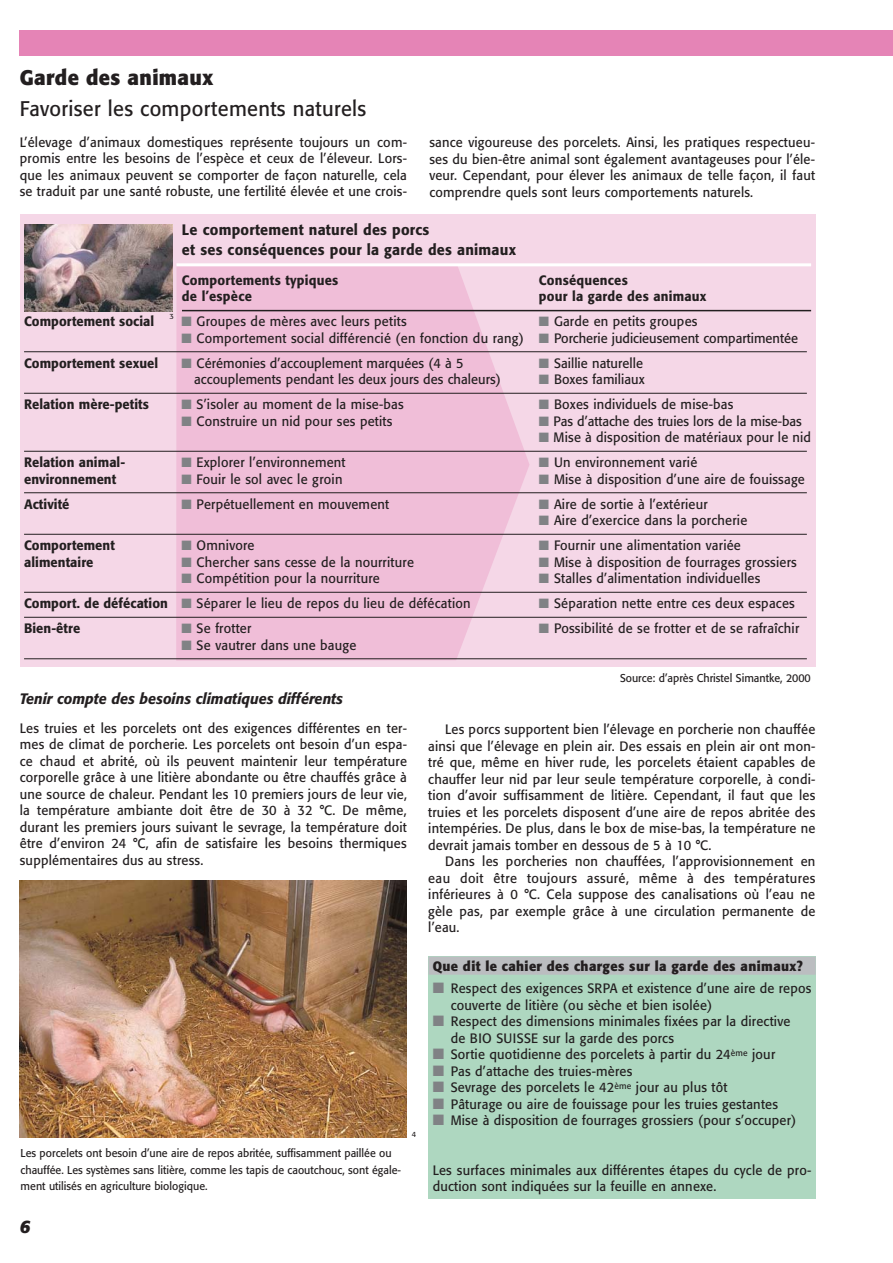
<style>
.page{position:relative;width:893px;height:1263px;background:#fff}
.page>*{position:absolute;margin:0;border:0;box-sizing:border-box;transform-origin:0 0}
.t1{font:21px "Formata";letter-spacing:.015em;color:#231f20;scale:.95 1}
.t2{font:700 21px "Formata";letter-spacing:.015em;color:#231f20;scale:.95 1}
.t3{font:italic 700 18px "Formata";color:#231f20}
.t4{font:500 15px/19.5px "Formata";letter-spacing:.015em;color:#231f20;scale:.95 1}
.t5{font:italic 500 15px "Formata";color:#231f20;scale:.95 1}
.t6{font:13.5px/16.5px "Formata";letter-spacing:.015em;color:#231f20;text-align:justify;scale:.95 1}
.t7{font:500 13.5px "Formata";letter-spacing:.005em;color:#231f20;scale:.95 1}
.t8{font:700 13.5px "Formata";letter-spacing:.03em;color:#231f20;scale:.95 1}
.t9{font:11.25px/16.5px "Formata";color:#231f20;scale:.95 1}
.t10{font:7.5px "Formata";color:#231f20}
.s1{color:#808285}
.s2{font-weight:500}
</style>
<div class="page">
<div style="left:20px;top:214px;width:795px;height:453px;background:#f5d7e7"></div>
<svg style="left:176px;top:266px;width:353px;height:395px;background:#efbfd8"></svg>
<div style="left:20px;top:30px;width:872px;height:25px;background:#e584b6"></div>
<hr style="left:176px;top:263px;width:635px;height:3px;background:#fff">
<hr style="left:182px;top:310px;width:629px;height:1px;background:#231f20">
<hr style="left:24px;top:351px;width:782px;height:1px;background:#231f20">
<hr style="left:24px;top:393px;width:782px;height:1px;background:#231f20">
<hr style="left:24px;top:451px;width:782px;height:1px;background:#231f20">
<hr style="left:24px;top:492px;width:782px;height:1px;background:#231f20">
<hr style="left:24px;top:534px;width:782px;height:1px;background:#231f20">
<hr style="left:24px;top:592px;width:782px;height:1px;background:#231f20">
<hr style="left:24px;top:617px;width:782px;height:1px;background:#231f20">
<hr style="left:24px;top:658px;width:782px;height:1px;background:#231f20">
<div style="left:428px;top:957px;width:387px;height:242px;background:#aed7c0"></div>
<div style="left:428px;top:957px;width:387px;height:18px;background:#bbbdc0"></div>
<img style="left:20px;top:881px;width:387px;height:256px">
<img style="left:24px;top:225px;width:149px;height:86px">
<h1 class="t2" style="left:20px;top:68px;width:205px">Garde des animaux</h1>
<h1 class="t1" style="left:20px;top:100px;width:366px">Favoriser les comportements naturels</h1>
<p class="t6" style="left:20px;top:135px;width:409px">L’élevage d’animaux domestiques représente toujours un com&shy;promis entre les besoins de l’espèce et ceux de l’éleveur. Lors&shy;que les animaux peuvent se comporter de façon naturelle, cela se traduit par une santé robuste, une fertilité élevée et une crois-</p>
<p class="t6" style="left:429px;top:135px;width:407px">sance vigoureuse des porcelets. Ainsi, les pratiques respectueu&shy;ses du bien-être animal sont également avantageuses pour l’éle&shy;veur. Cependant, pour élever les animaux de telle façon, il faut comprendre quels sont leurs comportements naturels.</p>
<p class="t4" style="left:182px;top:221px;width:353px">Le comportement naturel des porcs<br>et ses conséquences pour la garde des animaux</p>
<p class="t7" style="left:182px;top:274px;width:166px">Comportements typiques</p>
<p class="t7" style="left:539px;top:274px;width:95px">Conséquences</p>
<p class="t7" style="left:182px;top:291px;width:75px">de l’espèce</p>
<p class="t7" style="left:539px;top:291px;width:178px">pour la garde des animaux</p>
<p class="t10" style="left:169px;top:313px;width:6px">3</p>
<p class="t7" style="left:24px;top:316px;width:139px">Comportement social</p>
<p class="t6" style="left:181px;top:314px;width:238px"><span class="s1">■</span> Groupes de mères avec leurs petits</p>
<p class="t6" style="left:539px;top:314px;width:168px"><span class="s1">■</span> Garde en petits groupes</p>
<p class="t6" style="left:181px;top:331px;width:650px"><span class="s1">■</span> Comportement social différencié (en fonction du rang) <span class="s1">■</span> Porcherie judicieusement compartimentée</p>
<p class="t7" style="left:24px;top:357px;width:143px">Comportement sexuel</p>
<p class="t6" style="left:181px;top:356px;width:298px"><span class="s1">■</span> Cérémonies d’accouplement marquées (4 à 5</p>
<p class="t6" style="left:539px;top:356px;width:111px"><span class="s1">■</span> Saillie naturelle</p>
<p class="t6" style="left:194px;top:372px;width:324px">accouplements pendant les deux jours des chaleurs)</p>
<p class="t6" style="left:539px;top:372px;width:113px"><span class="s1">■</span> Boxes familiaux</p>
<p class="t7" style="left:24px;top:399px;width:133px">Relation mère-petits</p>
<p class="t6" style="left:181px;top:397px;width:235px"><span class="s1">■</span> S’isoler au moment de la mise-bas</p>
<p class="t6" style="left:539px;top:397px;width:206px"><span class="s1">■</span> Boxes individuels de mise-bas</p>
<p class="t6" style="left:181px;top:414px;width:223px"><span class="s1">■</span> Construire un nid pour ses petits</p>
<p class="t6" style="left:539px;top:414px;width:278px"><span class="s1">■</span> Pas d’attache des truies lors de la mise-bas</p>
<p class="t6" style="left:539px;top:430px;width:288px"><span class="s1">■</span> Mise à disposition de matériaux pour le nid</p>
<p class="t7" style="left:24px;top:457px;width:108px">Relation animal-</p>
<p class="t6" style="left:181px;top:455px;width:174px"><span class="s1">■</span> Explorer l’environnement</p>
<p class="t6" style="left:539px;top:455px;width:168px"><span class="s1">■</span> Un environnement varié</p>
<p class="t7" style="left:24px;top:473px;width:99px">environnement</p>
<p class="t6" style="left:181px;top:472px;width:171px"><span class="s1">■</span> Fouir le sol avec le groin</p>
<p class="t6" style="left:539px;top:472px;width:281px"><span class="s1">■</span> Mise à disposition d’une aire de fouissage</p>
<p class="t7" style="left:24px;top:498px;width:49px">Activité</p>
<p class="t6" style="left:181px;top:497px;width:220px"><span class="s1">■</span> Perpétuellement en mouvement</p>
<p class="t6" style="left:539px;top:497px;width:179px"><span class="s1">■</span> Aire de sortie à l’extérieur</p>
<p class="t6" style="left:539px;top:513px;width:221px"><span class="s1">■</span> Aire d’exercice dans la porcherie</p>
<p class="t7" style="left:24px;top:540px;width:97px">Comportement</p>
<p class="t6" style="left:181px;top:538px;width:78px"><span class="s1">■</span> Omnivore</p>
<p class="t6" style="left:539px;top:538px;width:214px"><span class="s1">■</span> Fournir une alimentation variée</p>
<p class="t7" style="left:24px;top:556px;width:75px">alimentaire</p>
<p class="t6" style="left:181px;top:555px;width:246px"><span class="s1">■</span> Chercher sans cesse de la nourriture</p>
<p class="t6" style="left:539px;top:555px;width:273px"><span class="s1">■</span> Mise à disposition de fourrages grossiers</p>
<p class="t6" style="left:181px;top:571px;width:210px"><span class="s1">■</span> Compétition pour la nourriture</p>
<p class="t6" style="left:539px;top:571px;width:235px"><span class="s1">■</span> Stalles d’alimentation individuelles</p>
<p class="t6" style="left:24px;top:596px;width:471px"><span class="s2">Comport. de défécation</span> <span class="s1">■</span> Séparer le lieu de repos du lieu de défécation</p>
<p class="t6" style="left:539px;top:596px;width:271px"><span class="s1">■</span> Séparation nette entre ces deux espaces</p>
<p class="t7" style="left:24px;top:623px;width:61px">Bien-être</p>
<p class="t6" style="left:181px;top:621px;width:75px"><span class="s1">■</span> Se frotter</p>
<p class="t6" style="left:539px;top:621px;width:276px"><span class="s1">■</span> Possibilité de se frotter et de se rafraîchir</p>
<p class="t6" style="left:181px;top:638px;width:186px"><span class="s1">■</span> Se vautrer dans une bauge</p>
<p class="t5" style="left:20px;top:692px;width:342px">Tenir compte des besoins climatiques différents</p>
<p class="t6" style="left:20px;top:721px;width:409px">Les truies et les porcelets ont des exigences différentes en ter&shy;mes de climat de porcherie. Les porcelets ont besoin d’un espa&shy;ce chaud et abrité, où ils peuvent maintenir leur température corporelle grâce à une litière abondante ou être chauffés grâce à une source de chaleur. Pendant les 10 premiers jours de leur vie, la température ambiante doit être de 30 à 32 °C. De même, durant les premiers jours suivant le sevrage, la température doit être d’environ 24 °C, afin de satisfaire les besoins thermiques supplémentaires dus au stress.</p>
<p class="t9" style="left:21px;top:1146px;width:402px">Les porcelets ont besoin d’une aire de repos abritée, suffisamment paillée ou chauffée. Les systèmes sans litière, comme les tapis de caoutchouc, sont égale&shy;ment utilisés en agriculture biologique.</p>
<h2 class="t3" style="left:20px;top:1219px;width:12px">6</h2>
<p class="t10" style="left:412px;top:1131px;width:6px">4</p>
<p class="t9" style="left:620px;top:670px;width:202px">Source: d’après Christel Simantke, 2000</p>
<p class="t6" style="left:428px;top:722px;width:409px;text-indent:17px">Les porcs supportent bien l’élevage en porcherie non chauffée ainsi que l’élevage en plein air. Des essais en plein air ont mon&shy;tré que, même en hiver rude, les porcelets étaient capables de chauffer leur nid par leur seule température corporelle, à condi&shy;tion d’avoir suffisamment de litière. Cependant, il faut que les truies et les porcelets disposent d’une aire de repos abritée des intempéries. De plus, dans le box de mise-bas, la température ne devrait jamais tomber en dessous de 5 à 10 °C.</p>
<p class="t6" style="left:428px;top:854px;width:409px;text-indent:17px">Dans les porcheries non chauffées, l’approvisionnement en eau doit être toujours assuré, même à des températures inférieures à 0 °C. Cela suppose des canalisations où l’eau ne gèle pas, par exemple grâce à une circulation permanente de l’eau.</p>
<p class="t8" style="left:433px;top:960px;width:391px">Que dit le cahier des charges sur la garde des animaux?</p>
<p class="t6" style="left:450px;top:981px;width:381px;text-indent:-18px"><span class="s1">■</span> Respect des exigences SRPA et existence d’une aire de repos couverte de litière (ou sèche et bien isolée)</p>
<p class="t6" style="left:450px;top:1014px;width:359px;text-indent:-18px"><span class="s1">■</span> Respect des dimensions minimales fixées par la directive de BIO SUISSE sur la garde des porcs</p>
<p class="t6" style="left:433px;top:1047px;width:362px"><span class="s1">■</span> Sortie quotidienne des porcelets à partir du 24<sup>ème</sup> jour</p>
<p class="t6" style="left:433px;top:1064px;width:211px"><span class="s1">■</span> Pas d’attache des truies-mères</p>
<p class="t6" style="left:433px;top:1080px;width:312px"><span class="s1">■</span> Sevrage des porcelets le 42<sup>ème</sup> jour au plus tôt</p>
<p class="t6" style="left:433px;top:1097px;width:365px"><span class="s1">■</span> Pâturage ou aire de fouissage pour les truies gestantes</p>
<p class="t6" style="left:433px;top:1113px;width:384px"><span class="s1">■</span> Mise à disposition de fourrages grossiers (pour s’occuper)</p>
<p class="t6" style="left:433px;top:1163px;width:400px">Les surfaces minimales aux différentes étapes du cycle de pro&shy;duction sont indiquées sur la feuille en annexe.</p>
</div>
